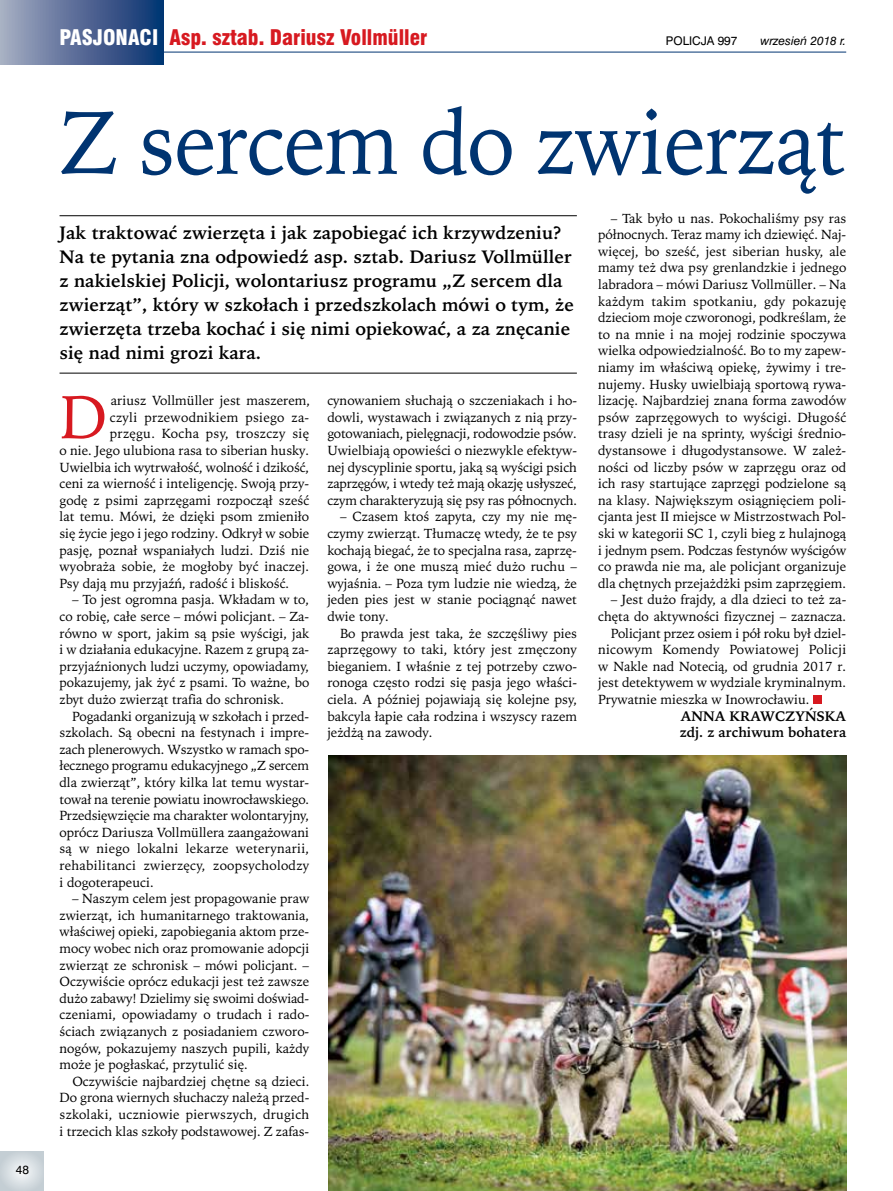
<style>
.page{position:relative;width:893px;height:1191px;background:#fff}
.page>*{position:absolute;margin:0;border:0;box-sizing:border-box;transform-origin:0 0}
.t1{font:90px "Iowan Old Style";letter-spacing:-.015em;color:#003471;scale:.95 1}
.t2{font:60.75px "Iowan Old Style";color:#d71920}
.t3{font:21px "Swis 721 Blk Cn EU";color:#d71920}
.t4{font:700 18px/24px "Iowan Old Style";color:#000}
.t5{font:700 13.8px/16.6px "Iowan Old Style";color:#000}
.t6{font:13.2px/16.6px "Iowan Old Style";color:#000;text-align:justify}
.t7{font:13.2px "Iowan Old Style";letter-spacing:.02em;color:#000}
.t8{font:12px "Swis 721 EU Italic";color:#000}
.t9{font:12px "Swis 721 EU Normal";color:#000}
.s1{color:#fff}
</style>
<div class="page">
<hr style="left:0;top:52px;width:846px;height:1px;background:#003471">
<div style="left:0;top:0;width:164px;height:64px;background:linear-gradient(to right,#a7aac0,#06306f)"></div>
<svg style="left:0;top:1151px;width:44px;height:40px;background:#d3dadf"></svg>
<hr style="left:60px;top:215px;width:517px;height:1px;background:#000">
<hr style="left:60px;top:373px;width:517px;height:1px;background:#000">
<div style="left:813px;top:695px;width:9px;height:9px;background:#d71920"></div>
<img style="left:329px;top:755px;width:517px;height:436px">
<p class="t9" style="left:16px;top:1162px;width:15px">48</p>
<h3 class="t3" style="left:60px;top:24px;width:370px"><span class="s1">PASJONACI</span> Asp. sztab. Dariusz Vollmüller</h3>
<p class="t9" style="left:666px;top:33px;width:73px">POLICJA 997</p>
<p class="t8" style="left:760px;top:33px;width:87px">wrzesień 2018 r.</p>
<h1 class="t1" style="left:60px;top:90px;width:829px">Z sercem do zwierząt</h1>
<p class="t4" style="left:60px;top:221px;width:516px">Jak traktować zwierzęta i jak zapobiegać ich krzywdzeniu?<br>Na te pytania zna odpowiedź asp. sztab. Dariusz Vollmüller z nakielskiej Policji, wolontariusz programu „Z sercem dla zwierząt”, który w szkołach i przedszkolach mówi o tym, że zwierzęta trzeba kochać i się nimi opiekować, a za znęcanie się nad nimi grozi kara.</p>
<p class="t6" style="left:598px;top:210px;width:250px;text-indent:13px">– Tak było u nas. Pokochaliśmy psy ras północnych. Teraz mamy ich dziewięć. Naj&shy;więcej, bo sześć, jest siberian husky, ale mamy też dwa psy grenlandzkie i jednego labradora – mówi Dariusz Vollmüller. – Na każdym takim spotkaniu, gdy pokazuję dzieciom moje czworonogi, podkreślam, że to na mnie i na mojej rodzinie spoczywa wielka odpowiedzialność. Bo to my zapew&shy;niamy im właściwą opiekę, żywimy i tre&shy;nujemy. Husky uwielbiają sportową rywa&shy;lizację. Najbardziej znana forma zawodów psów zaprzęgowych to wyścigi. Długość trasy dzieli je na sprinty, wyścigi średnio&shy;dystansowe i długodystansowe. W zależ&shy;ności od liczby psów w zaprzęgu oraz od ich rasy startujące zaprzęgi podzielone są na klasy. Największym osiągnięciem poli&shy;cjanta jest II miejsce w Mistrzostwach Pol&shy;ski w kategorii SC 1, czyli bieg z hulajnogą i jednym psem. Podczas festynów wyścigów co prawda nie ma, ale policjant organizuje dla chętnych przejażdżki psim zaprzęgiem.</p>
<p class="t6" style="left:611px;top:591px;width:237px">– Jest dużo frajdy, a dla dzieci to też za-</p>
<p class="t6" style="left:598px;top:608px;width:250px">chęta do aktywności fizycznej – zaznacza.</p>
<p class="t6" style="left:611px;top:624px;width:237px">Policjant przez osiem i pół roku był dziel-</p>
<p class="t7" style="left:598px;top:642px;width:250px">nicowym Komendy Powiatowej Policji</p>
<p class="t6" style="left:598px;top:658px;width:250px">w Nakle nad Notecią, od grudnia 2017 r.</p>
<p class="t6" style="left:598px;top:674px;width:250px">jest detektywem w wydziale kryminalnym.</p>
<p class="t6" style="left:598px;top:691px;width:213px">Prywatnie mieszka w Inowrocławiu.</p>
<p class="t5" style="left:680px;top:707px;width:168px">ANNA KRAWCZYŃSKA zdj. z archiwum bohatera</p>
<p class="t6" style="left:327px;top:392px;width:251px">cynowaniem słuchają o szczeniakach i ho&shy;dowli, wystawach i związanych z nią przy&shy;gotowaniach, pielęgnacji, rodowodzie psów.<br>Uwielbiają opowieści o niezwykle efektyw&shy;nej dyscyplinie sportu, jaką są wyścigi psich zaprzęgów, i wtedy też mają okazję usłyszeć, czym charakteryzują się psy ras północnych.</p>
<p class="t6" style="left:327px;top:508px;width:251px;text-indent:13px">– Czasem ktoś zapyta, czy my nie mę&shy;czymy zwierząt. Tłumaczę wtedy, że te psy kochają biegać, że to specjalna rasa, zaprzę&shy;gowa, i że one muszą mieć dużo ruchu – wyjaśnia. – Poza tym ludzie nie wiedzą, że jeden pies jest w stanie pociągnąć nawet dwie tony.</p>
<p class="t6" style="left:327px;top:624px;width:251px;text-indent:13px">Bo prawda jest taka, że szczęśliwy pies zaprzęgowy to taki, który jest zmęczony bieganiem. I właśnie z tej potrzeby czwo&shy;ronoga często rodzi się pasja jego właści&shy;ciela. A później pojawiają się kolejne psy, bakcyla łapie cała rodzina i wszyscy razem jeżdżą na zawody.</p>
<h2 class="t2" style="left:60px;top:382px;width:49px">D</h2>
<p class="t6" style="left:111px;top:392px;width:201px">ariusz Vollmüller jest maszerem,</p>
<p class="t7" style="left:110px;top:409px;width:201px">czyli przewodnikiem psiego za-</p>
<p class="t7" style="left:110px;top:426px;width:201px">przęgu. Kocha psy, troszczy się</p>
<p class="t6" style="left:60px;top:442px;width:251px">o nie. Jego ulubiona rasa to siberian husky.</p>
<p class="t6" style="left:60px;top:459px;width:251px">Uwielbia ich wytrwałość, wolność i dzikość,</p>
<p class="t6" style="left:60px;top:475px;width:251px">ceni za wierność i inteligencję. Swoją przy-</p>
<p class="t6" style="left:60px;top:492px;width:251px">godę z psimi zaprzęgami rozpoczął sześć</p>
<p class="t6" style="left:60px;top:508px;width:251px">lat temu. Mówi, że dzięki psom zmieniło</p>
<p class="t6" style="left:60px;top:525px;width:251px">się życie jego i jego rodziny. Odkrył w sobie</p>
<p class="t6" style="left:60px;top:542px;width:251px">pasję, poznał wspaniałych ludzi. Dziś nie</p>
<p class="t6" style="left:60px;top:558px;width:251px">wyobraża sobie, że mogłoby być inaczej.</p>
<p class="t6" style="left:60px;top:575px;width:231px">Psy dają mu przyjaźń, radość i bliskość.</p>
<p class="t6" style="left:60px;top:591px;width:251px;text-indent:13px">– To jest ogromna pasja. Wkładam w to, co robię, całe serce – mówi policjant. – Za&shy;równo w sport, jakim są psie wyścigi, jak i w działania edukacyjne. Razem z grupą za&shy;przyjaźnionych ludzi uczymy, opowiadamy, pokazujemy, jak żyć z psami. To ważne, bo zbyt dużo zwierząt trafia do schronisk.</p>
<p class="t6" style="left:60px;top:708px;width:251px;text-indent:13px">Pogadanki organizują w szkołach i przed&shy;szkolach. Są obecni na festynach i impre&shy;zach plenerowych. Wszystko w ramach spo&shy;łecznego programu edukacyjnego „Z sercem dla zwierząt”, który kilka lat temu wystar&shy;tował na terenie powiatu inowrocławskiego.<br>Przedsięwzięcie ma charakter wolontaryjny, oprócz Dariusza Vollmüllera zaangażowani są w niego lokalni lekarze weterynarii, rehabilitanci zwierzęcy, zoopsycholodzy i dogoterapeuci.</p>
<p class="t6" style="left:60px;top:890px;width:251px;text-indent:13px">– Naszym celem jest propagowanie praw zwierząt, ich humanitarnego traktowania, właściwej opieki, zapobiegania aktom prze&shy;mocy wobec nich oraz promowanie adopcji zwierząt ze schronisk – mówi policjant. – Oczywiście oprócz edukacji jest też zawsze dużo zabawy! Dzielimy się swoimi doświad&shy;czeniami, opowiadamy o trudach i rado&shy;ściach związanych z posiadaniem czworo&shy;nogów, pokazujemy naszych pupili, każdy może je pogłaskać, przytulić się.</p>
<p class="t6" style="left:60px;top:1073px;width:251px;text-indent:13px">Oczywiście najbardziej chętne są dzieci.<br>Do grona wiernych słuchaczy należą przed&shy;szkolaki, uczniowie pierwszych, drugich i trzecich klas szkoły podstawowej. Z zafas-</p>
</div>
